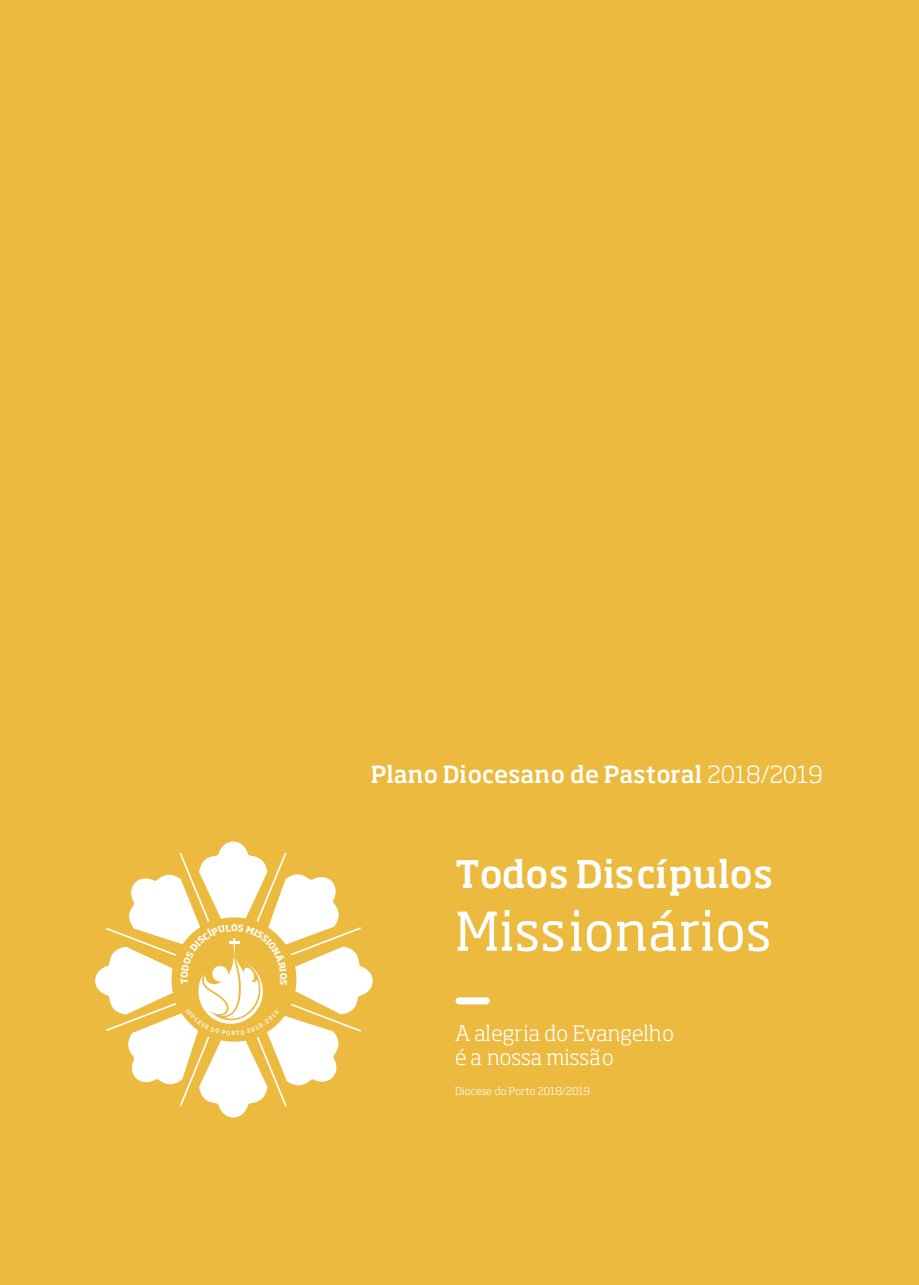
<style>
.page{position:relative;width:919px;height:1285px;background:#fff}
.page>*{position:absolute;margin:0;border:0;box-sizing:border-box;transform-origin:0 0}
.t1{font:52.8px "Soho Std";color:#fff}
.t2{font:500 37.5px "Soho Std";color:#fff}
.t3{font:500 23.1px "Soho Std";color:#fff}
.t4{font:300 21px/23.7px "Soho Std";color:#fff}
.t5{font:300 10.5px "Soho Std";color:#fff}
.s1{font-weight:300}
</style>
<div class="page">
<div style="left:0;top:0;width:918px;height:1284px;background:#ebba3f"></div>
<div style="left:455px;top:997px;width:34px;height:7px;background:#fff;border-radius:4px"></div>
<svg style="left:95px;top:841px;width:278px;height:276px"></svg>
<p class="t3" style="left:371px;top:760px;width:453px">Plano Diocesano de Pastoral <span class="s1">2018/2019</span></p>
<h2 class="t2" style="left:455px;top:849px;width:319px">Todos Discípulos</h2>
<h1 class="t1" style="left:455px;top:897px;width:318px">Missionários</h1>
<p class="t4" style="left:455px;top:1021px;width:220px">A alegria do Evangelho é a nossa missão</p>
<p class="t5" style="left:455px;top:1083px;width:136px">Diocese do Porto 2018/2019</p>
</div>
